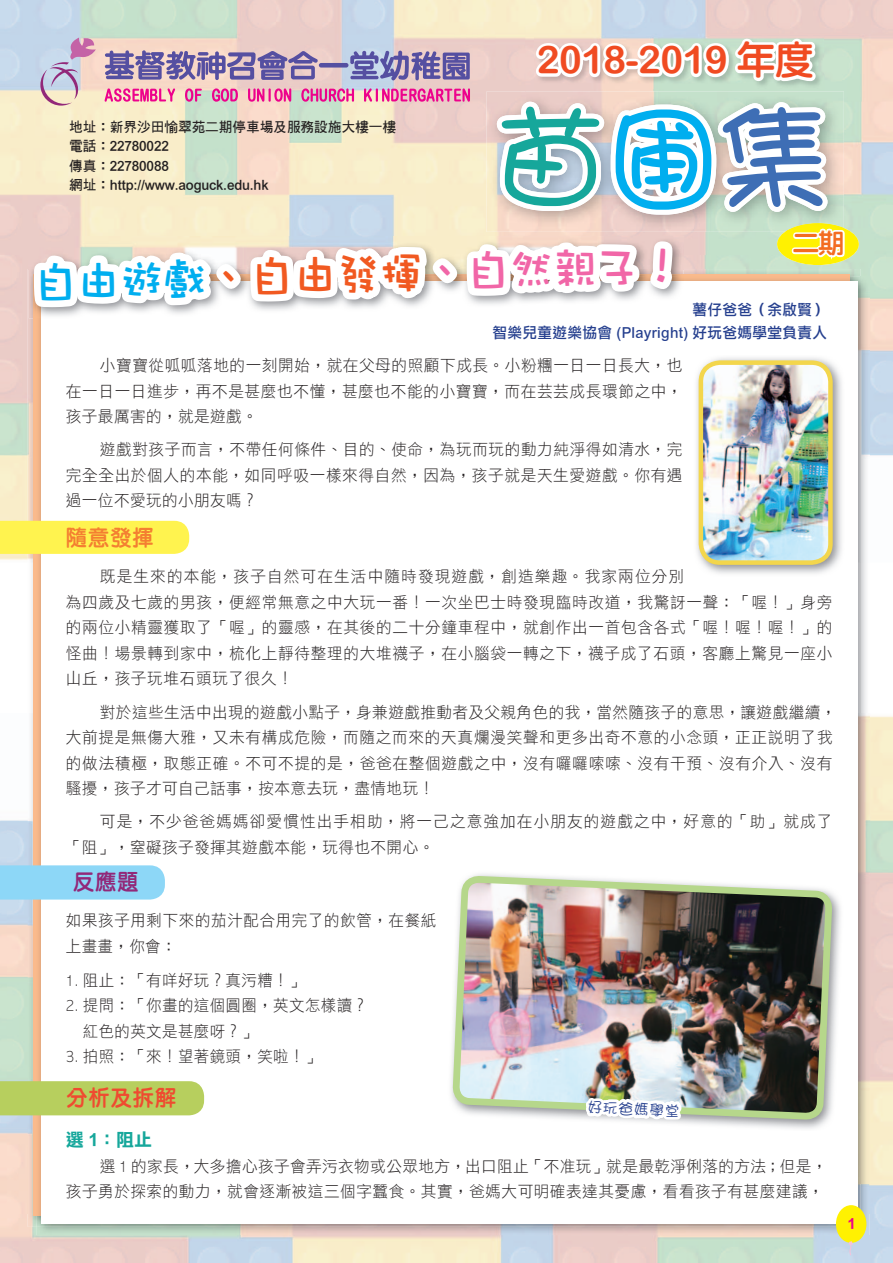
<style>
.page{position:relative;width:893px;height:1263px;background:#fff}
.page>*{position:absolute;margin:0;border:0;box-sizing:border-box;transform-origin:0 0}
.t1{font:116.55px "DF Girl W5 HKP BF";color:#16a79b}
.t2{font:46.5px "DF Wa Wa W7 WINP BF";color:#f166a7}
.t3{font:38.4px "DF Li Yuan Bd HK BF";color:#f04b22}
.t4{font:27.75px "DFN Yuan MXB HK BF";color:#f36c21}
.t5{font:21.6px "DF Li Yuan Bd HK BF";letter-spacing:.06em;color:#ef4b30}
.t6{font:21.6px "DF Li Yuan Bd HK BF";color:#f47f31}
.t7{font:21.6px "DF Li Yuan Bd HK BF";color:#922879}
.t8{font:18px "DF Li Hei Bd HK BF";color:#16a79b}
.t9{font:16.05px/25.5px "DF Li Hei Lt HK BF";letter-spacing:.045em;color:#231f20;text-align:justify}
.t10{font:16.05px/25.5px "DF Li Hei Lt HK BF";letter-spacing:.045em;color:#231f20;scale:.96 1}
.t11{font:16.05px/25.8px "DF Li Hei Lt HK BF";letter-spacing:.075em;color:#231f20}
.t12{font:15px/22.5px "DF Li Hei Md HK BF";letter-spacing:.03em;color:#253f8e;text-align:right}
.t13{font:15px "DF Girl W3 HKP BF";color:#253f8e}
.t14{font:15px "DF Li Hei Bd HK BF";color:#ed028c}
.t15{font:13.95px/19.5px "DF Hei Bd HKP BF";color:#231f20}
.s1{color:#00aeef}
.s2{color:#3e6eb5}
.s3{color:#f15921}
</style>
<div class="page">
<img style="left:845px;top:102px;width:48px;height:354px">
<img style="left:0;top:255px;width:28px;height:305px">
<img style="left:0;top:1214px;width:893px;height:49px">
<img style="left:845px;top:269px;width:16px;height:7px">
<img style="left:28px;top:713px;width:8px;height:514px">
<img style="left:861px;top:276px;width:8px;height:907px">
<img style="left:36px;top:1183px;width:833px;height:52px">
<img style="left:858px;top:562px;width:3px;height:614px">
<img style="left:849px;top:276px;width:12px;height:286px">
<img style="left:36px;top:1176px;width:825px;height:51px">
<img style="left:845px;top:276px;width:4px;height:5px">
<div style="left:41px;top:281px;width:817px;height:943px;background:#fff"></div>
<div style="left:0;top:1081px;width:204px;height:34px;background:#b7cf5e"></div>
<div style="left:0;top:521px;width:189px;height:33px;background:#fff34f"></div>
<div style="left:777px;top:223px;width:82px;height:42px;background:#fff101;border-radius:50%"></div>
<div style="left:0;top:865px;width:165px;height:34px;background:#8dd7f7"></div>
<img style="left:449px;top:874px;width:387px;height:389px">
<img style="left:578px;top:874px;width:108px;height:350px">
<svg style="left:27px;top:0;width:818px;height:348px"></svg>
<img style="left:696px;top:357px;width:146px;height:217px">
<img style="left:701px;top:363px;width:129px;height:200px">
<div style="left:699px;top:360px;width:134px;height:205px;border:4px solid #f3d64c;border-radius:19px"></div>
<div style="left:836px;top:1205px;width:30px;height:38px;background:#fff101;border-radius:50%"></div>
<svg style="left:849px;top:1241px;width:4px;height:15px"></svg>
<h3 class="t3" style="left:537px;top:41px;width:278px">2018-2019 年度</h3>
<h1 class="t1" style="left:494px;top:100px;width:340px">苗<span class="s1">圃</span><span class="s2">集</span></h1>
<h3 class="t4" style="left:792px;top:229px;width:55px">二期</h3>
<p class="t15" style="left:69px;top:117px;width:328px">地址：新界沙田愉翠苑二期停車場及服務設施大樓一樓電話：22780022<br>傳真：22780088<br>網址：http://www.aoguck.edu.hk</p>
<h2 class="t2" style="left:32px;top:263px;width:653px;rotate:-2deg"><span class="s1">自由遊戲</span><span class="s3">、自由發揮</span>、自然親子！</h2>
<p class="t12" style="left:493px;top:299px;width:336px">薯仔爸爸（余啟賢）<br>智樂兒童遊樂協會 (Playright) 好玩爸媽學堂負責人</p>
<p class="t9" style="left:66px;top:353px;width:618px;text-indent:34px">小寶寶從呱呱落地的一刻開始，就在父母的照顧下成長。小粉糰一日一日長大，也在一日一日進步，再不是甚麼也不懂，甚麼也不能的小寶寶，而在芸芸成長環節之中，孩子最厲害的，就是遊戲。</p>
<p class="t9" style="left:66px;top:437px;width:618px;text-indent:34px">遊戲對孩子而言，不帶任何條件、目的、使命，為玩而玩的動力純淨得如清水，完完全全出於個人的本能，如同呼吸一樣來得自然，因為，孩子就是天生愛遊戲。你有遇過一位不愛玩的小朋友嗎？</p>
<h3 class="t6" style="left:66px;top:527px;width:89px">隨意發揮</h3>
<p class="t9" style="left:66px;top:565px;width:768px;text-align:left;text-indent:34px">既是生來的本能，孩子自然可在生活中隨時發現遊戲，創造樂趣。我家兩位分別<br>為四歲及七歲的男孩，便經常無意之中大玩一番！一次坐巴士時發現臨時改道，我驚訝一聲：「喔！」身旁的兩位小精靈獲取了「喔」的靈感，在其後的二十分鐘車程中，就創作出一首包含各式「喔！喔！喔！」的怪曲！場景轉到家中，梳化上靜待整理的大堆襪子，在小腦袋一轉之下，襪子成了石頭，客廳上驚見一座小山丘，孩子玩堆石頭玩了很久！</p>
<p class="t9" style="left:66px;top:700px;width:772px;text-align:left;text-indent:34px">對於這些生活中出現的遊戲小點子，身兼遊戲推動者及父親角色的我，當然隨孩子的意思，讓遊戲繼續，大前提是無傷大雅，又未有構成危險，而隨之而來的天真爛漫笑聲和更多出奇不意的小念頭，正正說明了我的做法積極，取態正確。不可不提的是，爸爸在整個遊戲之中，沒有囉囉嗦嗦、沒有干預、沒有介入、沒有騷擾，孩子才可自己話事，按本意去玩，盡情地玩！</p>
<p class="t11" style="left:66px;top:809px;width:768px;text-indent:34px">可是，不少爸爸媽媽卻愛慣性出手相助，將一己之意強加在小朋友的遊戲之中，好意的「助」就成了「阻」，窒礙孩子發揮其遊戲本能，玩得也不開心。</p>
<h3 class="t7" style="left:73px;top:870px;width:67px">反應題</h3>
<p class="t10" style="left:66px;top:908px;width:387px">如果孩子用剩下來的茄汁配合用完了的飲管，在餐紙上畫畫，你會：</p>
<p class="t10" style="left:66px;top:968px;width:250px">1. 阻止：「有咩好玩？真污糟！」</p>
<p class="t10" style="left:83px;top:993px;width:299px;text-indent:-17px">2. 提問：「你畫的這個圓圈，英文怎樣讀？紅色的英文是甚麼呀？」</p>
<p class="t10" style="left:66px;top:1044px;width:267px">3. 拍照：「來！望著鏡頭，笑啦！」</p>
<h3 class="t5" style="left:66px;top:1087px;width:111px">分析及拆解</h3>
<p class="t13" style="left:588px;top:1099px;width:94px;rotate:3deg">好玩爸媽學堂</p>
<p class="t8" style="left:66px;top:1130px;width:88px">選 1：阻止</p>
<p class="t9" style="left:66px;top:1154px;width:763px;text-align:right">選 1 的家長，大多擔心孩子會弄污衣物或公眾地方，出口阻止「不准玩」就是最乾淨俐落的方法；但是，<br>孩子勇於探索的動力，就會逐漸被這三個字蠶食。其實，爸媽大可明確表達其憂慮，看看孩子有甚麼建議，</p>
<p class="t14" style="left:847px;top:1216px;width:10px">1</p>
</div>
